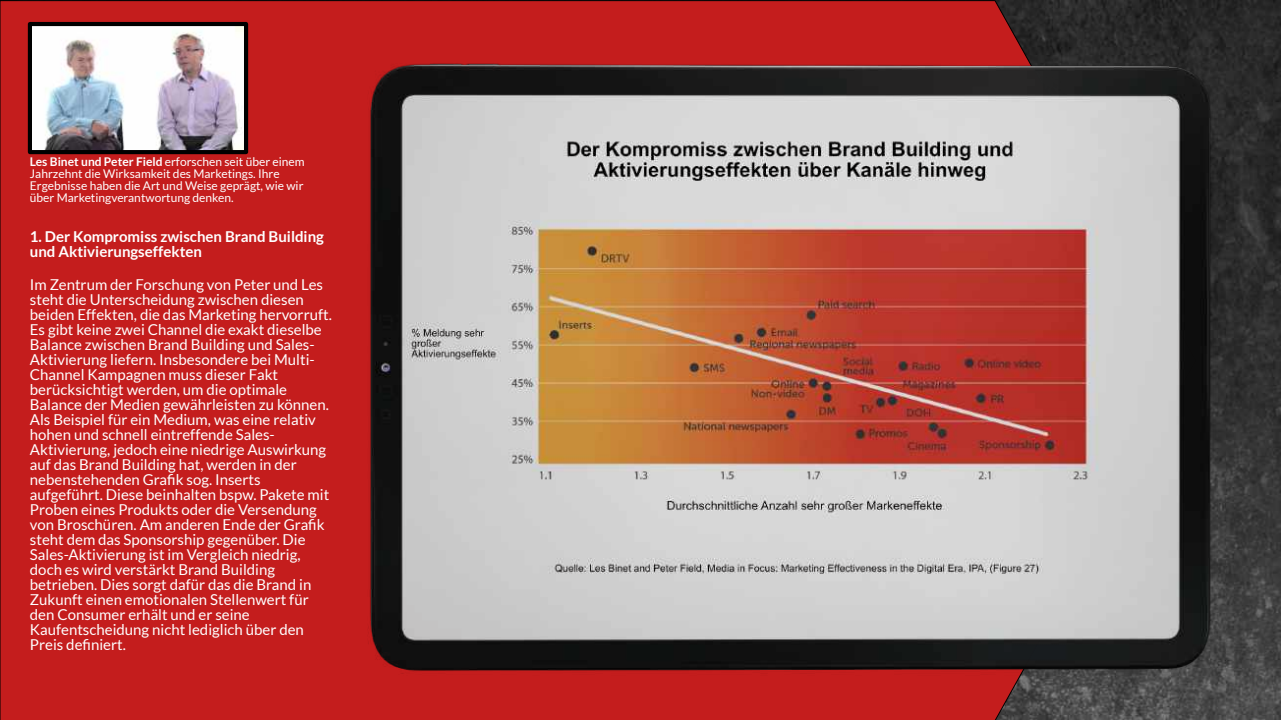
<style>
.page{position:relative;width:1281px;height:720px;background:#fff}
.page>*{position:absolute;margin:0;border:0;box-sizing:border-box;transform-origin:0 0}
.t1{font:15px/15px "Lato";color:#fff}
.t2{font:700 15px/15px "Lato";color:#fff}
.t3{font:12px/12px "Lato";color:#fff}
.s1{font-weight:700}
</style>
<div class="page">
<div style="left:0;top:0;width:249px;height:720px;background:#c41d1d"></div>
<img style="left:33px;top:27px;width:210px;height:122px">
<div style="left:28px;top:22px;width:220px;height:132px;border:4px solid #000"></div>
<img style="left:249px;top:0;width:1031px;height:720px">
<p class="t3" style="left:30px;top:157px;width:276px"><span class="s1">Les Binet und Peter Field</span> erforschen seit über einem Jahrzehnt die Wirksamkeit des Marketings. Ihre Ergebnisse haben die Art und Weise geprägt, wie wir über Marketingverantwortung denken.</p>
<p class="t2" style="left:30px;top:230px;width:295px">1. Der Kompromiss zwischen Brand Building und Aktivierungseffekten</p>
<p class="t1" style="left:30px;top:278px;width:303px">Im Zentrum der Forschung von Peter und Les steht die Unterscheidung zwischen diesen beiden Effekten, die das Marketing hervorruft.<br>Es gibt keine zwei Channel die exakt dieselbe Balance zwischen Brand Building und Sales-Aktivierung liefern. Insbesondere bei Multi-Channel Kampagnen muss dieser Fakt berücksichtigt werden, um die optimale Balance der Medien gewährleisten zu können.<br>Als Beispiel für ein Medium, was eine relativ hohen und schnell eintreffende Sales-Aktivierung, jedoch eine niedrige Auswirkung auf das Brand Building hat, werden in der nebenstehenden Grafik sog. Inserts aufgeführt. Diese beinhalten bspw. Pakete mit Proben eines Produkts oder die Versendung von Broschüren. Am anderen Ende der Grafik steht dem das Sponsorship gegenüber. Die Sales-Aktivierung ist im Vergleich niedrig, doch es wird verstärkt Brand Building betrieben. Dies sorgt dafür das die Brand in Zukunft einen emotionalen Stellenwert für den Consumer erhält und er seine Kaufentscheidung nicht lediglich über den Preis definiert.</p>
</div>
